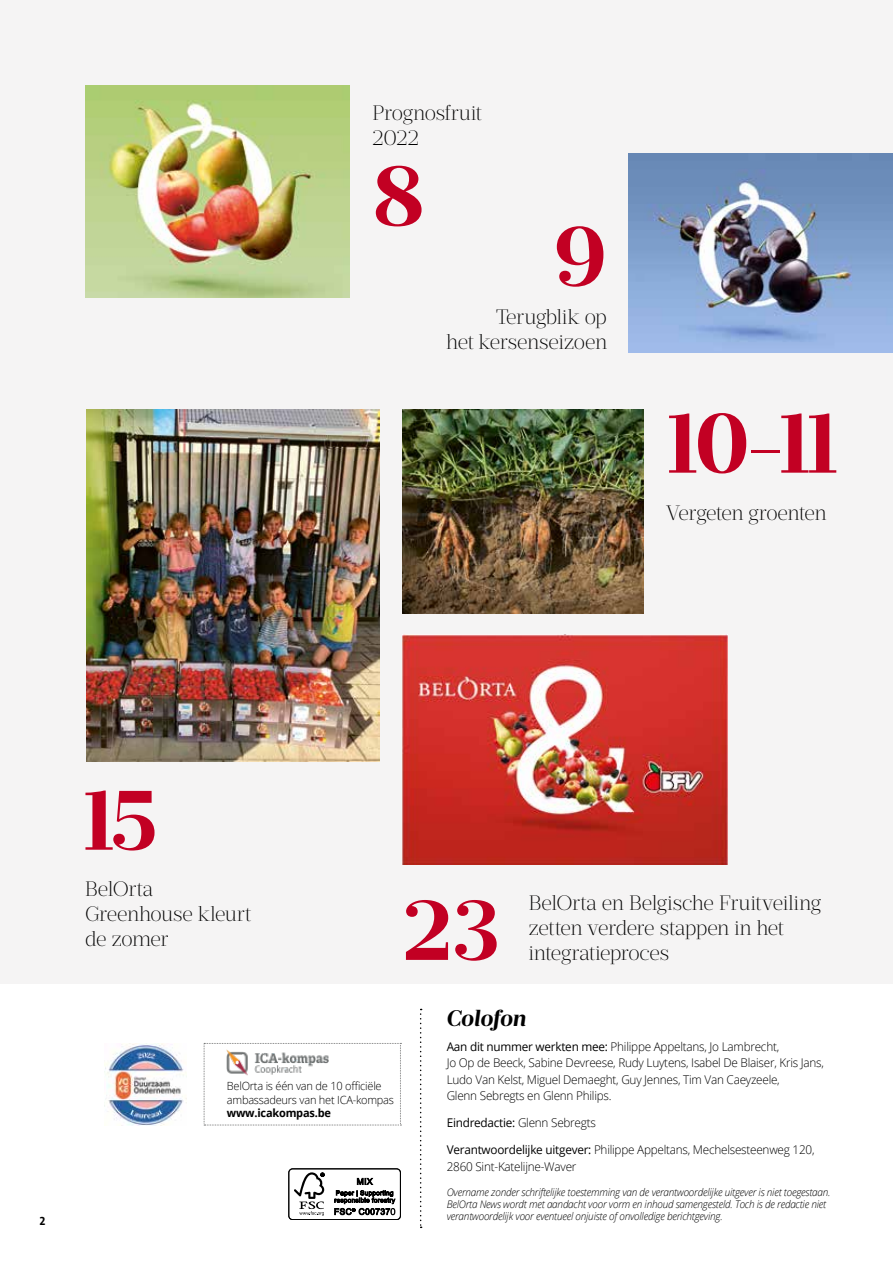
<style>
.page{position:relative;width:893px;height:1263px;background:#fff}
.page>*{position:absolute;margin:0;border:0;box-sizing:border-box;transform-origin:0 0}
.t1{font:700 84.45px "Prumo Deck";color:#c20023}
.t2{font:700 84px "Prumo Deck";color:#c20023}
.t3{font:italic 700 22.5px "Prumo Deck";color:#000}
.t4{font:200 20.85px/24.9px "Prumo Deck";letter-spacing:-.01em;color:#000}
.t5{font:300 12px/16.5px "Open Sans";letter-spacing:-.02em;color:#000}
.t6{font:12px "Open Sans";letter-spacing:-.02em;color:#000}
.t7{font:12px "The Sans Bold Caps";color:#000}
.t8{font:300 11.25px/13.5px "Open Sans";letter-spacing:-.02em;color:#000}
.t9{font:700 11.25px "Open Sans";letter-spacing:-.02em;color:#000}
.t10{font:italic 300 10.5px/12px "Open Sans";letter-spacing:-.02em;color:#000;scale:.95 1}
.s1{font-weight:400}
.s2{font-weight:300}
</style>
<div class="page">
<div style="left:0;top:0;width:893px;height:984px;background:#f5f4f4"></div>
<svg style="left:204px;top:1043px;width:197px;height:83px"></svg>
<img style="left:226px;top:1050px;width:103px;height:27px">
<svg style="left:420px;top:1009px;width:2px;height:219px"></svg>
<div style="left:288px;top:1168px;width:113px;height:51px;border:1px solid #000;border-radius:4px"></div>
<div style="left:289px;top:1169px;width:111px;height:50px;border:1px solid #000;border-radius:4px"></div>
<svg style="left:294px;top:1172px;width:30px;height:44px"></svg>
<svg style="left:357px;top:1178px;width:16px;height:6px"></svg>
<svg style="left:335px;top:1190px;width:60px;height:25px"></svg>
<img style="left:403px;top:635px;width:324px;height:229px">
<img style="left:86px;top:410px;width:293px;height:351px">
<img style="left:629px;top:153px;width:264px;height:199px">
<img style="left:402px;top:410px;width:241px;height:204px">
<img style="left:105px;top:1043px;width:82px;height:82px">
<img style="left:85px;top:85px;width:264px;height:213px">
<h3 class="t4" style="left:372px;top:100px;width:111px">Prognosfruit<br>2022</h3>
<h1 class="t1" style="left:372px;top:146px;width:54px">8</h1>
<h2 class="t2" style="left:554px;top:206px;width:55px">9</h2>
<h3 class="t4" style="left:447px;top:304px;width:162px;text-align:right">Terugblik op<br>het kersenseizoen</h3>
<h2 class="t2" style="left:666px;top:393px;width:173px">10-11</h2>
<h3 class="t4" style="left:666px;top:500px;width:161px">Vergeten groenten</h3>
<p class="t7" style="left:40px;top:1211px;width:7px">2</p>
<h2 class="t2" style="left:83px;top:770px;width:76px">15</h2>
<h3 class="t4" style="left:85px;top:876px;width:168px">BelOrta<br>Greenhouse kleurt de zomer</h3>
<h1 class="t1" style="left:403px;top:880px;width:99px">23</h1>
<h3 class="t4" style="left:529px;top:890px;width:294px">BelOrta en Belgische Fruitveiling zetten verdere stappen in het integratieproces</h3>
<p class="t8" style="left:227px;top:1079px;width:169px">BelOrta is één van de 10 officiële ambassadeurs van het ICA-kompas</p>
<p class="t9" style="left:227px;top:1105px;width:106px">www.icakompas.be</p>
<h3 class="t3" style="left:447px;top:1004px;width:81px">Colofon</h3>
<p class="t5" style="left:447px;top:1038px;width:379px"><span class="s1">Aan dit nummer werkten mee:</span> Philippe Appeltans, Jo Lambrecht,<br>Jo Op de Beeck, Sabine Devreese, Rudy Luytens, Isabel De Blaiser, Kris Jans, Ludo Van Kelst, Miguel Demaeght, Guy Jennes, Tim Van Caeyzeele,<br>Glenn Sebregts en Glenn Philips.</p>
<p class="t6" style="left:447px;top:1114px;width:151px">Eindredactie: <span class="s2">Glenn Sebregts</span></p>
<p class="t5" style="left:447px;top:1141px;width:369px"><span class="s1">Verantwoordelijke uitgever:</span> Philippe Appeltans, Mechelsesteenweg 120,<br>2860 Sint-Katelijne-Waver</p>
<p class="t10" style="left:447px;top:1186px;width:405px">Overname zonder schriftelijke toestemming van de verantwoordelijke uitgever is niet toegestaan.<br>BelOrta News wordt met aandacht voor vorm en inhoud samengesteld. Toch is de redactie niet verantwoordelijk voor eventueel onjuiste of onvolledige berichtgeving.</p>
</div>
